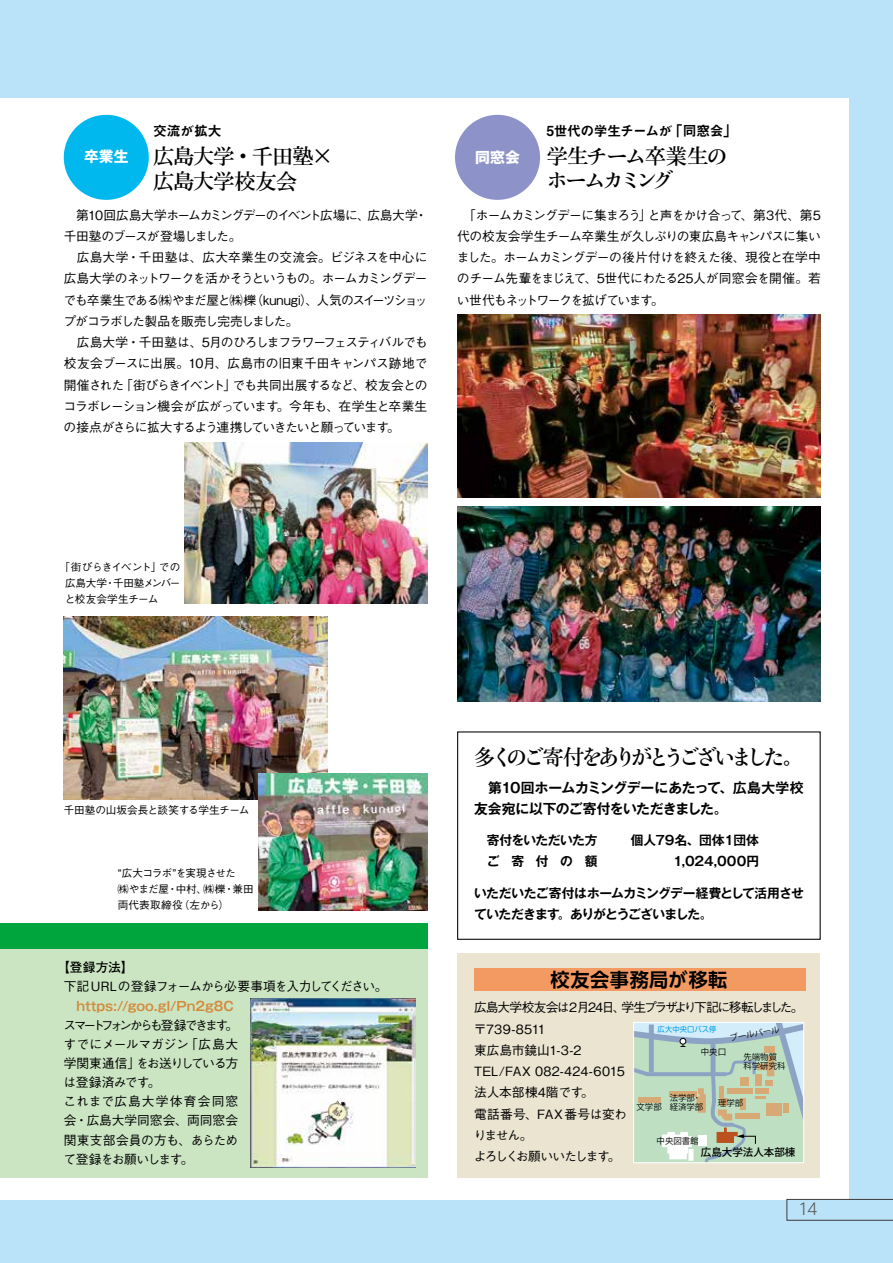
<style>
.page{position:relative;width:893px;height:1263px;background:#bae3f9}
.page>*{position:absolute;margin:0;border:0;box-sizing:border-box;transform-origin:0 0}
.t1{font:700 21.3px "Ro H Min Sink Std";letter-spacing:-.2em;color:#000}
.t2{font:700 21.3px/24.5px "Ro H Min Sink Std";letter-spacing:-.05em;color:#000}
.t3{font:700 21.3px/24.5px "Ro H Min Sink Std";letter-spacing:-.115em;color:#000}
.t4{font:700 19.2px "UD Shin Go Pr 6 De";letter-spacing:.025em;color:#000}
.t5{font:300 15.9px "UD Shin Go NT Pr 6 N";color:#595757}
.t6{font:700 14.85px "Gothic MB101 Pr 6 N";color:#fff}
.t7{font:700 13.8px/21.3px "Gothic MB101 Pr 6 N De";letter-spacing:-.025em;color:#000}
.t8{font:13.8px "Midashi Go Pr 6 N MB31";letter-spacing:-.03em;color:#000}
.t9{font:500 12.75px/21.3px "Gothic BBB Pr 6 N";letter-spacing:-.06em;color:#000}
.t10{font:500 12.75px/19.2px "Gothic BBB Pr 6 N";letter-spacing:-.025em;color:#000}
.t11{font:700 12.75px/21.3px "Gothic MB101 Pr 6 N De";letter-spacing:-.04em;color:#000}
.t12{font:700 12.75px "Gothic MB101 Pr 6 N De";color:#d38b3c}
.t13{font:700 12.75px "Gothic MB101 Pr 6 N De";letter-spacing:-.01em;color:#000}
.t14{font:700 12.75px "Futo Go B101 Pr 6 N";color:#000}
.t15{font:500 10.65px/15.9px "Gothic BBB Pr 6 N";letter-spacing:-.03em;color:#000;text-align:justify}
.t16{font:500 10.5px "Koz Go Pr 6 N";color:#000}
.t17{font:8.4px/9.4px "Koz Go Pr 6 N";color:#000}
.t18{font:7.35px "Shin M Go Pr 6";color:#00a0e9}
</style>
<div class="page">
<div style="left:0;top:98px;width:849px;height:1101px;background:#fff"></div>
<div style="left:64px;top:115px;width:85px;height:85px;background:#00b8ee;border-radius:50%"></div>
<div style="left:455px;top:115px;width:85px;height:85px;background:#8d93c8;border-radius:50%"></div>
<div style="left:457px;top:731px;width:364px;height:209px;border:1px solid #000"></div>
<div style="left:458px;top:954px;width:362px;height:224px;background:#eae4d1"></div>
<div style="left:0;top:948px;width:427px;height:230px;background:#cbe5c3"></div>
<div style="left:0;top:923px;width:427px;height:25px;background:#00a53d"></div>
<div style="left:475px;top:968px;width:331px;height:23px;background:#f39a63"></div>
<img style="left:64px;top:617px;width:263px;height:183px">
<img style="left:457px;top:506px;width:364px;height:196px">
<img style="left:457px;top:315px;width:364px;height:182px">
<img style="left:258px;top:774px;width:169px;height:136px">
<img style="left:185px;top:442px;width:242px;height:162px">
<img style="left:251px;top:998px;width:165px;height:170px">
<svg style="left:635px;top:1024px;width:167px;height:137px;background:#bed3c0"></svg>
<div style="left:633px;top:1022px;width:171px;height:141px;border:1px solid #fff"></div>
<svg style="left:787px;top:1199px;width:106px;height:21px"></svg>
<p class="t8" style="left:153px;top:120px;width:70px">交流が拡大</p>
<h1 class="t2" style="left:153px;top:144px;width:181px">広島大学・千田塾×広島大学校友会</h1>
<p class="t6" style="left:84px;top:144px;width:46px">卒業生</p>
<p class="t6" style="left:475px;top:145px;width:46px">同窓会</p>
<p class="t8" style="left:546px;top:120px;width:192px">5世代の学生チームが「同窓会」</p>
<h1 class="t3" style="left:546px;top:144px;width:183px">学生チーム卒業生のホームカミング</h1>
<p class="t9" style="left:64px;top:203px;width:366px">　第10回広島大学ホームカミングデーのイベント広場に、広島大学・千田塾のブースが登場しました。<br>　広島大学・千田塾は、広大卒業生の交流会。ビジネスを中心に広島大学のネットワークを活かそうというもの。ホームカミングデーでも卒業生である㈱やまだ屋と㈱櫟（kunugi）、人気のスイーツショップがコラボした製品を販売し完売しました。<br>　広島大学・千田塾は、5月のひろしまフラワーフェスティバルでも校友会ブースに出展。10月、広島市の旧東千田キャンパス跡地で開催された「街びらきイベント」でも共同出展するなど、校友会とのコラボレーション機会が広がっています。今年も、在学生と卒業生の接点がさらに拡大するよう連携していきたいと願っています。</p>
<p class="t9" style="left:457px;top:203px;width:365px;text-align:justify">　「ホームカミングデーに集まろう」と声をかけ合って、第3代、第5代の校友会学生チーム卒業生が久しぶりの東広島キャンパスに集いました。ホームカミングデーの後片付けを終えた後、現役と在学中のチーム先輩をまじえて、5世代にわたる25人が同窓会を開催。若い世代もネットワークを拡げています。</p>
<p class="t15" style="left:65px;top:558px;width:117px;text-indent:-5px">「街びらきイベント」での広島大学・千田塾メンバーと校友会学生チーム</p>
<p class="t15" style="left:64px;top:801px;width:187px">千田塾の山坂会長と談笑する学生チーム</p>
<p class="t15" style="left:118px;top:864px;width:137px;text-align:left">“広大コラボ”を実現させた<br>㈱やまだ屋・中村、㈱櫟・兼田両代表取締役（左から）</p>
<p class="t14" style="left:57px;top:957px;width:78px">【登録方法】</p>
<p class="t9" style="left:64px;top:975px;width:325px">下記 URLの登録フォームから必要事項を入力してください。</p>
<p class="t12" style="left:76px;top:995px;width:159px">https://goo.gl/Pn2g8C</p>
<p class="t10" style="left:64px;top:1014px;width:176px">スマートフォンからも登録できます。すでにメールマガジン「広島大学関東通信」をお送りしている方は登録済みです。<br>これまで広島大学体育会同窓会・広島大学同窓会、両同窓会関東支部会員の方も、あらためて登録をお願いします。</p>
<h1 class="t1" style="left:474px;top:744px;width:331px">多くのご寄付をありがとうございました。</h1>
<p class="t7" style="left:474px;top:776px;width:331px">　第10回ホームカミングデーにあたって、広島大学校友会宛に以下のご寄付をいただきました。</p>
<p class="t11" style="left:487px;top:829px;width:112px">寄付をいただいた方</p>
<p class="t13" style="left:631px;top:829px;width:130px">個人79名、団体１団体</p>
<p class="t11" style="left:487px;top:850px;width:112px">ご寄付の額</p>
<p class="t11" style="left:673px;top:850px;width:87px">1,024,000円</p>
<p class="t11" style="left:474px;top:882px;width:331px">いただいたご寄付はホームカミングデー経費として活用させていただきます。ありがとうございました。</p>
<h2 class="t4" style="left:550px;top:964px;width:178px">校友会事務局が移転</h2>
<p class="t9" style="left:474px;top:996px;width:331px">広島大学校友会は２月24日、学生プラザより下記に移転しました。〒739-8511<br>東広島市鏡山1-3-2<br>TEL/FAX 082-424-6015<br>法人本部棟4階です。<br>電話番号、FAX番号は変わ<br>りません。<br>よろしくお願いいたします。</p>
<p class="t18" style="left:658px;top:1023px;width:60px">広大中央口バス停</p>
<p class="t17" style="left:729px;top:1034px;width:52px;rotate:-11deg">ブールバール</p>
<p class="t17" style="left:701px;top:1047px;width:27px">中央口</p>
<p class="t17" style="left:743px;top:1052px;width:44px">先端物質科学研究科</p>
<p class="t17" style="left:637px;top:1093px;width:68px;text-indent:33px">法学部･文学部 経済学部</p>
<p class="t17" style="left:718px;top:1098px;width:27px">理学部</p>
<p class="t17" style="left:657px;top:1136px;width:44px">中央図書館</p>
<p class="t16" style="left:701px;top:1146px;width:96px">広島大学法人本部棟</p>
<p class="t5" style="left:798px;top:1196px;width:21px">14</p>
</div>
